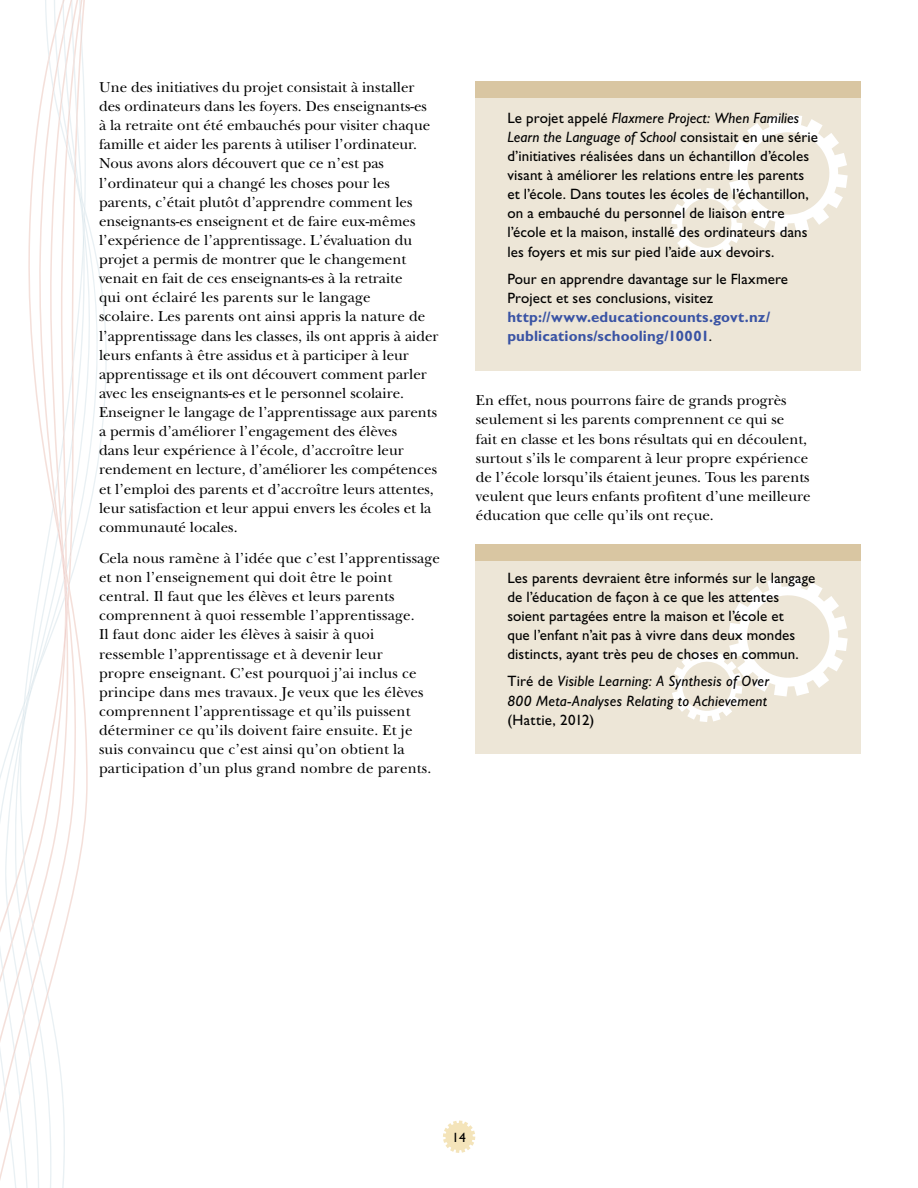
<style>
.page{position:relative;width:918px;height:1188px;background:#fff}
.page>*{position:absolute;margin:0;border:0;box-sizing:border-box;transform-origin:0 0}
.Body_copy{font:15px/19px "New Baskerville";color:#000}
.Sidebar_2nd_col-firs{font:15px/19.2px "Gill Sans Std";letter-spacing:.01em;color:#000}
.Sidebar_2nd_col-last{font:italic 15px/19.2px "Gill Sans Std";letter-spacing:.02em;color:#000}
.Sidebar_2nd_col-last-2{font:15px/19.2px "Gill Sans Std";letter-spacing:.01em;color:#000}
.t1{font:700 15px/19.2px "Gill Sans Std";letter-spacing:.01em;color:#3953a4}
.t2{font:13.5px "Gill Sans Std";color:#000}
.s1{font-style:italic}
.s2{font-weight:400;color:#000}
.s3{font-style:normal}
</style>
<div class="page">
<svg style="left:443px;top:1121px;width:32px;height:32px"></svg>
<svg style="left:0;top:0;width:107px;height:1188px"></svg>
<div style="left:476px;top:98px;width:385px;height:273px;background:#ede6d7"></div>
<div style="left:476px;top:81px;width:385px;height:17px;background:#d9c6a2"></div>
<svg style="left:671px;top:114px;width:177px;height:145px"></svg>
<div style="left:476px;top:561px;width:385px;height:192px;background:#ede6d7"></div>
<div style="left:476px;top:544px;width:385px;height:17px;background:#d9c6a2"></div>
<svg style="left:671px;top:577px;width:177px;height:145px"></svg>
<p class="Body_copy" style="left:99px;top:78px;width:341px">Une des initiatives du projet consistait à installer des ordinateurs dans les foyers. Des enseignants-es<br>à la retraite ont été embauchés pour visiter chaque famille et aider les parents à utiliser l’ordinateur.<br>Nous avons alors découvert que ce n’est pas l’ordinateur qui a changé les choses pour les parents, c’était plutôt d’apprendre comment les enseignants-es enseignent et de faire eux-mêmes l’expérience de l’apprentissage. L’évaluation du projet a permis de montrer que le changement venait en fait de ces enseignants-es à la retraite<br>qui ont éclairé les parents sur le langage<br>scolaire. Les parents ont ainsi appris la nature de l’apprentissage dans les classes, ils ont appris à aider leurs enfants à être assidus et à participer à leur apprentissage et ils ont découvert comment parler avec les enseignants-es et le personnel scolaire.<br>Enseigner le langage de l’apprentissage aux parents a permis d’améliorer l’engagement des élèves<br>dans leur expérience à l’école, d’accroître leur rendement en lecture, d’améliorer les compétences et l’emploi des parents et d’accroître leurs attentes, leur satisfaction et leur appui envers les écoles et la communauté locales.</p>
<p class="Body_copy" style="left:99px;top:549px;width:343px">Cela nous ramène à l’idée que c’est l’apprentissage et non l’enseignement qui doit être le point central. Il faut que les élèves et leurs parents comprennent à quoi ressemble l’apprentissage.<br>Il faut donc aider les élèves à saisir à quoi ressemble l’apprentissage et à devenir leur<br>propre enseignant. C’est pourquoi j’ai inclus ce principe dans mes travaux. Je veux que les élèves comprennent l’apprentissage et qu’ils puissent déterminer ce qu’ils doivent faire ensuite. Et je suis convaincu que c’est ainsi qu’on obtient la participation d’un plus grand nombre de parents.</p>
<p class="Sidebar_2nd_col-firs" style="left:507px;top:108px;width:312px">Le projet appelé <span class="s1">Flaxmere Project: When Families Learn the Language of School</span> consistait en une série d’initiatives réalisées dans un échantillon d’écoles visant à améliorer les relations entre les parents et l’école. Dans toutes les écoles de l’échantillon, on a embauché du personnel de liaison entre l’école et la maison, installé des ordinateurs dans les foyers et mis sur pied l’aide aux devoirs.</p>
<p class="Sidebar_2nd_col-last-2" style="left:507px;top:269px;width:282px">Pour en apprendre davantage sur le Flaxmere<br>Project et ses conclusions, visitez</p>
<p class="t1" style="left:507px;top:307px;width:264px">http://www.educationcounts.govt.nz/ publications/schooling/10001<span class="s2">.</span></p>
<p class="Body_copy" style="left:476px;top:391px;width:336px">En effet, nous pourrons faire de grands progrès seulement si les parents comprennent ce qui se<br>fait en classe et les bons résultats qui en découlent, surtout s’ils le comparent à leur propre expérience de l’école lorsqu’ils étaient jeunes. Tous les parents veulent que leurs enfants profitent d’une meilleure éducation que celle qu’ils ont reçue.</p>
<p class="Sidebar_2nd_col-firs" style="left:507px;top:568px;width:310px">Les parents devraient être informés sur le langage de l’éducation de façon à ce que les attentes soient partagées entre la maison et l’école et<br>que l’enfant n’ait pas à vivre dans deux mondes distincts, ayant très peu de choses en commun.</p>
<p class="Sidebar_2nd_col-last" style="left:507px;top:672px;width:263px"><span class="s3">Tiré de</span> Visible Learning: A Synthesis of Over<br>800 Meta-Analyses Relating to Achievement <span class="s3">(Hattie, 2012)</span></p>
<p class="t2" style="left:452px;top:1129px;width:15px">14</p>
</div>
